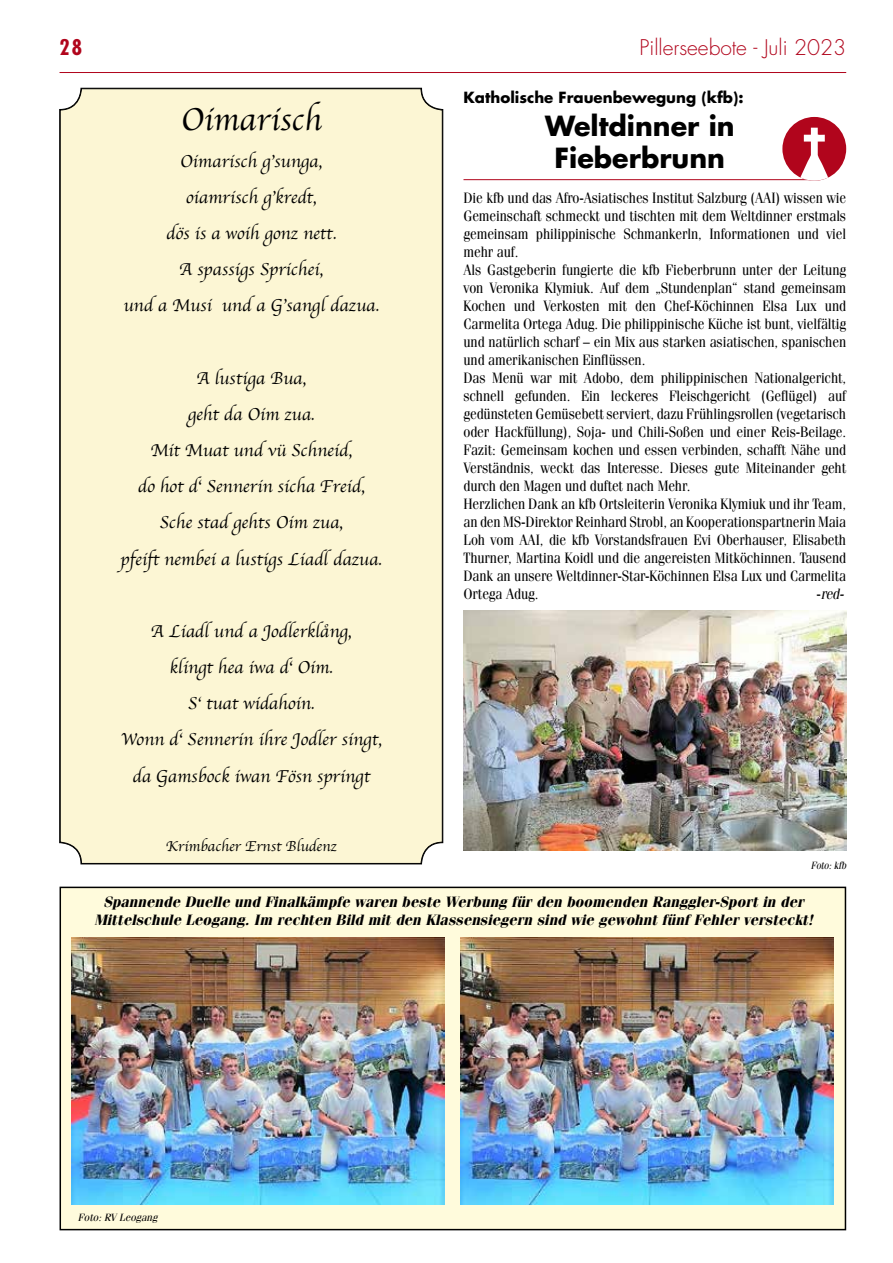
<style>
.page{position:relative;width:893px;height:1263px;background:#fff}
.page>*{position:absolute;margin:0;border:0;box-sizing:border-box;transform-origin:0 0}
.t1{font:33px "Apple Chancery";color:#000}
.t2{font:700 27px/32.4px "Futura LT";color:#000;text-align:center}
.t3{font:300 21px "Futura LT";color:#b1051c}
.t4{font:700 condensed 21px "Futura LT";color:#b1051c}
.t5{font:18px/36.2px "Apple Chancery";color:#000;text-align:center}
.t6{font:15px/18px "Fenice LT";letter-spacing:-.01em;color:#000;scale:.9 1}
.t7{font:italic 700 15px/18px "Fenice LT";color:#000;text-align:center}
.t8{font:700 15px "Futura LT";color:#000}
.t9{font:15px "Apple Chancery";color:#000}
.t10{font:italic 15px "Fenice LT";color:#000;scale:.9 1}
.t11{font:italic 10.5px "Fenice LT";color:#000}
.t12{font:italic 10.5px "Fenice LT";color:#000;scale:.9 1}
.s1{font-style:normal}
</style>
<div class="page">
<hr style="left:60px;top:72px;width:786px;height:1px;background:#b1051c">
<hr style="left:463px;top:179px;width:358px;height:1px;background:#b1051c">
<div style="left:59px;top:88px;width:384px;height:776px;background:#fcf6d4"></div>
<div style="left:60px;top:887px;width:785px;height:342px;background:#fffbdc"></div>
<div style="left:60px;top:887px;width:786px;height:343px;border:2px solid #000"></div>
<img style="left:71px;top:938px;width:373px;height:267px">
<img style="left:460px;top:938px;width:373px;height:267px">
<div style="left:782px;top:117px;width:64px;height:64px;background:#b1051c;border-radius:50%"></div>
<svg style="left:791px;top:128px;width:47px;height:53px"></svg>
<img style="left:463px;top:610px;width:383px;height:240px">
<h3 class="t4" style="left:60px;top:34px;width:24px">28</h3>
<h3 class="t3" style="left:640px;top:34px;width:208px">Pillerseebote - Juli 2023</h3>
<h1 class="t1" style="left:181px;top:93px;width:142px">Oimarisch</h1>
<p class="t5" style="left:123px;top:143px;width:257px">Oimarisch g’sunga,<br>oiamrisch g’kredt,<br>dös is a woih gonz nett.<br>A spassigs Sprichei,<br>und a Musi und a G’sangl dazua.</p>
<p class="t5" style="left:121px;top:360px;width:263px">A lustiga Bua,<br>geht da Oim zua.<br>Mit Muat und vü Schneid,<br>do hot d‘ Sennerin sicha Freid,<br>Sche stad gehts Oim zua,<br>pfeift nembei a lustigs Liadl dazua.</p>
<p class="t5" style="left:121px;top:613px;width:262px">A Liadl und a Jodlerklång,<br>klingt hea iwa d‘ Oim.<br>S‘ tuat widahoin.<br>Wonn d‘ Sennerin ihre Jodler singt, da Gamsbock iwan Fösn springt</p>
<p class="t9" style="left:166px;top:834px;width:172px">Krimbacher Ernst Bludenz</p>
<p class="t8" style="left:463px;top:88px;width:281px">Katholische Frauenbewegung (kfb):</p>
<h2 class="t2" style="left:545px;top:109px;width:191px">Weltdinner in<br>Fieberbrunn</h2>
<p class="t6" style="left:463px;top:189px;width:427px">Die kfb und das Afro-Asiatisches Institut Salzburg (AAI) wissen wie Gemeinschaft schmeckt und tischten mit dem Weltdinner erstmals gemeinsam philippinische Schmankerln, Informationen und viel mehr auf.<br>Als Gastgeberin fungierte die kfb Fieberbrunn unter der Leitung von Veronika Klymiuk. Auf dem „Stundenplan“ stand gemeinsam Kochen und Verkosten mit den Chef-Köchinnen Elsa Lux und Carmelita Ortega Adug. Die philippinische Küche ist bunt, vielfältig und natürlich scharf – ein Mix aus starken asiatischen, spanischen und amerikanischen Einflüssen.<br>Das Menü war mit Adobo, dem philippinischen Nationalgericht, schnell gefunden. Ein leckeres Fleischgericht (Geflügel) auf gedünsteten Gemüsebett serviert, dazu Frühlingsrollen (vegetarisch oder Hackfüllung), Soja- und Chili-Soßen und einer Reis-Beilage.<br>Fazit: Gemeinsam kochen und essen verbinden, schafft Nähe und Verständnis, weckt das Interesse. Dieses gute Miteinander geht durch den Magen und duftet nach Mehr.<br>Herzlichen Dank an kfb Ortsleiterin Veronika Klymiuk und ihr Team, an den MS-Direktor Reinhard Strobl, an Kooperationspartnerin Maia Loh vom AAI, die kfb Vorstandsfrauen Evi Oberhauser, Elisabeth Thurner, Martina Koidl und die angereisten Mitköchinnen. Tausend Dank an unsere Weltdinner-Star-Köchinnen Elsa Lux und Carmelita Ortega Adug.</p>
<p class="t10" style="left:816px;top:585px;width:32px"><span class="s1">-</span>red-</p>
<p class="t12" style="left:811px;top:859px;width:41px">Foto: kfb</p>
<p class="t7" style="left:94px;top:893px;width:720px">Spannende Duelle und Finalkämpfe waren beste Werbung für den boomenden Ranggler-Sport in der<br>Mittelschule Leogang. Im rechten Bild mit den Klassensiegern sind wie gewohnt fünf Fehler versteckt!</p>
<p class="t11" style="left:78px;top:1211px;width:81px">Foto: RV Leogang</p>
</div>
